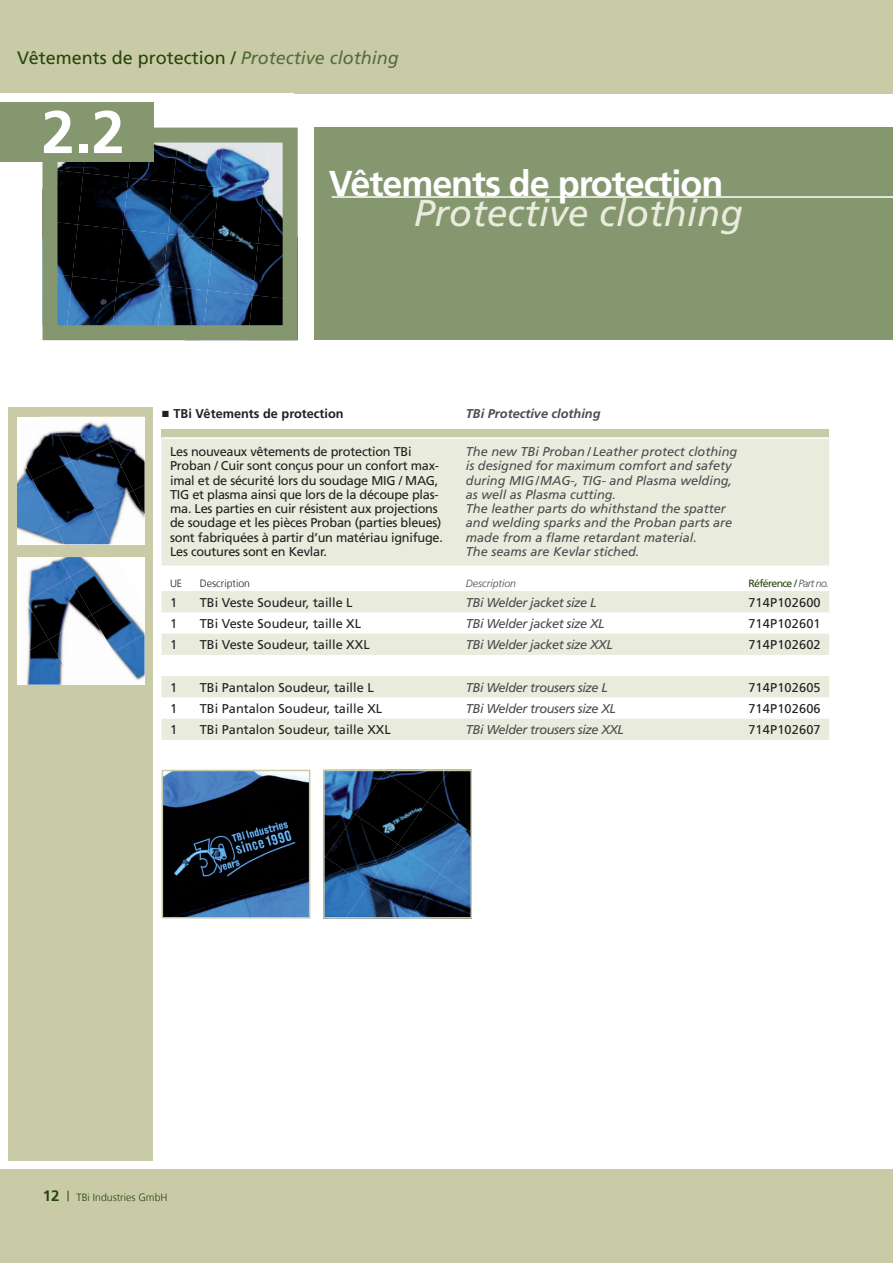
<style>
.page{position:relative;width:893px;height:1263px;background:#fff}
.page>*{position:absolute;margin:0;border:0;box-sizing:border-box;transform-origin:0 0}
.t1{font:700 60px "Frutiger LT Std";color:#fff}
.t2{font:italic 37.5px "Frutiger LT Std";color:#e9ebdc}
.t3{font:700 36px "Frutiger LT Std";letter-spacing:-.03em;color:#fff}
.t4{font:18px "Frutiger LT Std";color:#26460a}
.t5{font:12.75px/14.2px "Frutiger LT Std";letter-spacing:-.02em;color:#231f20}
.t6{font:italic 12.75px/14.2px "Frutiger LT Std";color:#4b4c4d}
.t7{font:12.75px "Frutiger LT Std";color:#231f20}
.t8{font:italic 12.75px "Frutiger LT Std";letter-spacing:-.03em;color:#4b4c4d}
.t9{font:12.75px "Frutiger LT Std";letter-spacing:.01em;color:#231f20}
.t10{font:700 12.75px "Frutiger LT Std";color:#231f20}
.t11{font:italic 700 12.75px "Frutiger LT Std";color:#4b4c4d}
.t12{font:300 10.5px "Frutiger";color:#26460a}
.t13{font:10.5px "Frutiger LT Std";letter-spacing:-.06em;color:#26460a}
.t14{font:300 10.5px "Frutiger";color:#231f20}
.t15{font:italic 300 10.5px "Frutiger LT Std";color:#4b4c4d}
.s1{font-style:italic;color:#556d3d}
.s2{font-family:"Times New Roman";font-weight:400;font-size:13.5px}
.s3{font-weight:300;font-style:italic;color:#4b4c4d}
.s4{font-weight:700;font-size:15px}
</style>
<div class="page">
<div style="left:9px;top:102px;width:144px;height:1059px;background:#c9cba7"></div>
<div style="left:0;top:1169px;width:893px;height:94px;background:#c9cba7"></div>
<div style="left:0;top:0;width:893px;height:94px;background:#c9cba7"></div>
<div style="left:0;top:94px;width:293px;height:313px;background:#fff"></div>
<div style="left:315px;top:127px;width:578px;height:213px;background:#85976f"></div>
<hr style="left:332px;top:196px;width:561px;height:2px;background:#fff">
<div style="left:162px;top:429px;width:667px;height:9px;background:#c9cba7"></div>
<svg style="left:162px;top:439px;width:667px;height:301px;fill:#e9ebdc"></svg>
<hr style="left:162px;top:437px;width:38px;height:2px;background:#fff">
<hr style="left:200px;top:437px;width:266px;height:2px;background:#fff">
<hr style="left:466px;top:437px;width:282px;height:2px;background:#fff">
<hr style="left:748px;top:437px;width:81px;height:2px;background:#fff">
<img style="left:165px;top:773px;width:142px;height:142px">
<div style="left:162px;top:770px;width:148px;height:148px;border:2px solid #c9cba7"></div>
<div style="left:17px;top:557px;width:128px;height:128px;background:#fff"></div>
<img style="left:29px;top:559px;width:30px;height:18px">
<img style="left:59px;top:557px;width:11px;height:20px">
<img style="left:27px;top:577px;width:43px;height:62px">
<img style="left:70px;top:557px;width:41px;height:57px">
<img style="left:26px;top:639px;width:31px;height:46px">
<img style="left:48px;top:614px;width:44px;height:63px">
<img style="left:92px;top:590px;width:53px;height:61px">
<img style="left:57px;top:677px;width:6px;height:8px">
<img style="left:70px;top:652px;width:22px;height:25px">
<img style="left:113px;top:634px;width:32px;height:46px">
<img style="left:17px;top:417px;width:33px;height:63px">
<img style="left:50px;top:417px;width:47px;height:44px">
<img style="left:97px;top:417px;width:48px;height:25px">
<img style="left:17px;top:480px;width:16px;height:64px">
<img style="left:33px;top:461px;width:38px;height:67px">
<img style="left:71px;top:442px;width:39px;height:67px">
<img style="left:110px;top:425px;width:35px;height:65px">
<img style="left:23px;top:528px;width:33px;height:16px">
<img style="left:56px;top:509px;width:39px;height:35px">
<img style="left:95px;top:490px;width:50px;height:54px">
<img style="left:133px;top:485px;width:12px;height:29px">
<img style="left:59px;top:162px;width:24px;height:7px">
<img style="left:83px;top:162px;width:45px;height:11px">
<img style="left:128px;top:144px;width:45px;height:34px">
<img style="left:173px;top:144px;width:45px;height:38px">
<img style="left:218px;top:144px;width:45px;height:43px">
<img style="left:263px;top:144px;width:19px;height:48px">
<img style="left:59px;top:169px;width:24px;height:52px">
<img style="left:78px;top:173px;width:50px;height:52px">
<img style="left:123px;top:178px;width:50px;height:51px">
<img style="left:168px;top:182px;width:50px;height:52px">
<img style="left:213px;top:187px;width:51px;height:52px">
<img style="left:258px;top:192px;width:24px;height:51px">
<img style="left:59px;top:221px;width:19px;height:52px">
<div style="left:72px;top:225px;width:51px;height:51px;background:#000"></div>
<img style="left:117px;top:229px;width:51px;height:52px">
<img style="left:162px;top:234px;width:51px;height:52px">
<img style="left:208px;top:239px;width:50px;height:51px">
<img style="left:253px;top:243px;width:29px;height:52px">
<img style="left:59px;top:273px;width:13px;height:51px">
<img style="left:67px;top:276px;width:50px;height:48px">
<img style="left:112px;top:281px;width:51px;height:43px">
<img style="left:157px;top:286px;width:51px;height:38px">
<img style="left:202px;top:290px;width:51px;height:34px">
<img style="left:248px;top:295px;width:34px;height:29px">
<div style="left:43px;top:128px;width:255px;height:212px;border:15px solid #85976f"></div>
<img style="left:326px;top:773px;width:29px;height:41px">
<img style="left:326px;top:887px;width:19px;height:28px">
<img style="left:326px;top:814px;width:42px;height:73px">
<img style="left:355px;top:773px;width:42px;height:71px">
<img style="left:385px;top:773px;width:42px;height:29px">
<img style="left:345px;top:886px;width:23px;height:29px">
<img style="left:368px;top:844px;width:42px;height:71px">
<img style="left:397px;top:801px;width:43px;height:73px">
<img style="left:427px;top:773px;width:42px;height:58px">
<img style="left:410px;top:874px;width:59px;height:41px">
<img style="left:440px;top:831px;width:29px;height:65px">
<div style="left:323px;top:770px;width:149px;height:148px;border:2px solid #c9cba7"></div>
<div style="left:0;top:102px;width:153px;height:60px;background:#85976f"></div>
<h3 class="t4" style="left:17px;top:47px;width:383px">Vêtements de protection / <span class="s1">Protective clothing</span></h3>
<h1 class="t1" style="left:41px;top:97px;width:85px">2.2</h1>
<h3 class="t3" style="left:329px;top:163px;width:396px">Vêtements de protection</h3>
<h2 class="t2" style="left:414px;top:191px;width:331px">Protective clothing</h2>
<p class="t10" style="left:162px;top:406px;width:184px"><span class="s2">■</span> TBi Vêtements de protection</p>
<p class="t11" style="left:466px;top:406px;width:136px">TBi Protective clothing</p>
<p class="t5" style="left:170px;top:445px;width:274px">Les nouveaux vêtements de protection TBi Proban / Cuir sont conçus pour un confort max&shy;imal et de sécurité lors du soudage MIG / MAG, TIG et plasma ainsi que lors de la découpe plas&shy;ma. Les parties en cuir résistent aux projections de soudage et les pièces Proban (parties bleues) sont fabriquées à partir d’un matériau ignifuge.<br>Les coutures sont en Kevlar.</p>
<p class="t6" style="left:466px;top:445px;width:273px">The new TBi Proban / Leather protect clothing is designed for maximum comfort and safety during MIG / MAG-, TIG- and Plasma welding, as well as Plasma cutting.<br>The leather parts do whithstand the spatter and welding sparks and the Proban parts are made from a flame retardant material.<br>The seams are Kevlar stiched.</p>
<p class="t14" style="left:170px;top:577px;width:13px">UE</p>
<p class="t14" style="left:200px;top:577px;width:52px">Description</p>
<p class="t15" style="left:466px;top:577px;width:52px">Description</p>
<p class="t13" style="left:748px;top:577px;width:82px">Référence / <span class="s3">Part no.</span></p>
<p class="t5" style="left:170px;top:595px;width:9px">1</p>
<p class="t7" style="left:200px;top:595px;width:154px">TBi Veste Soudeur, taille L</p>
<p class="t8" style="left:466px;top:595px;width:132px">TBi Welder jacket size L</p>
<p class="t9" style="left:748px;top:595px;width:74px">714P102600</p>
<p class="t5" style="left:170px;top:616px;width:9px">1</p>
<p class="t7" style="left:200px;top:616px;width:163px">TBi Veste Soudeur, taille XL</p>
<p class="t8" style="left:466px;top:616px;width:140px">TBi Welder jacket size XL</p>
<p class="t9" style="left:748px;top:616px;width:74px">714P102601</p>
<p class="t5" style="left:170px;top:637px;width:9px">1</p>
<p class="t7" style="left:200px;top:637px;width:171px">TBi Veste Soudeur, taille XXL</p>
<p class="t8" style="left:466px;top:637px;width:148px">TBi Welder jacket size XXL</p>
<p class="t9" style="left:748px;top:637px;width:74px">714P102602</p>
<p class="t5" style="left:170px;top:680px;width:9px">1</p>
<p class="t7" style="left:200px;top:680px;width:175px">TBi Pantalon Soudeur, taille L</p>
<p class="t8" style="left:466px;top:680px;width:143px">TBi Welder trousers size L</p>
<p class="t9" style="left:748px;top:680px;width:74px">714P102605</p>
<p class="t5" style="left:170px;top:701px;width:9px">1</p>
<p class="t7" style="left:200px;top:701px;width:184px">TBi Pantalon Soudeur, taille XL</p>
<p class="t8" style="left:466px;top:701px;width:151px">TBi Welder trousers size XL</p>
<p class="t9" style="left:748px;top:701px;width:74px">714P102606</p>
<p class="t5" style="left:170px;top:722px;width:9px">1</p>
<p class="t7" style="left:200px;top:722px;width:192px">TBi Pantalon Soudeur, taille XXL</p>
<p class="t8" style="left:466px;top:722px;width:160px">TBi Welder trousers size XXL</p>
<p class="t9" style="left:748px;top:722px;width:74px">714P102607</p>
<p class="t12" style="left:43px;top:1192px;width:126px"><span class="s4">12</span> TBi Industries GmbH</p>
</div>
